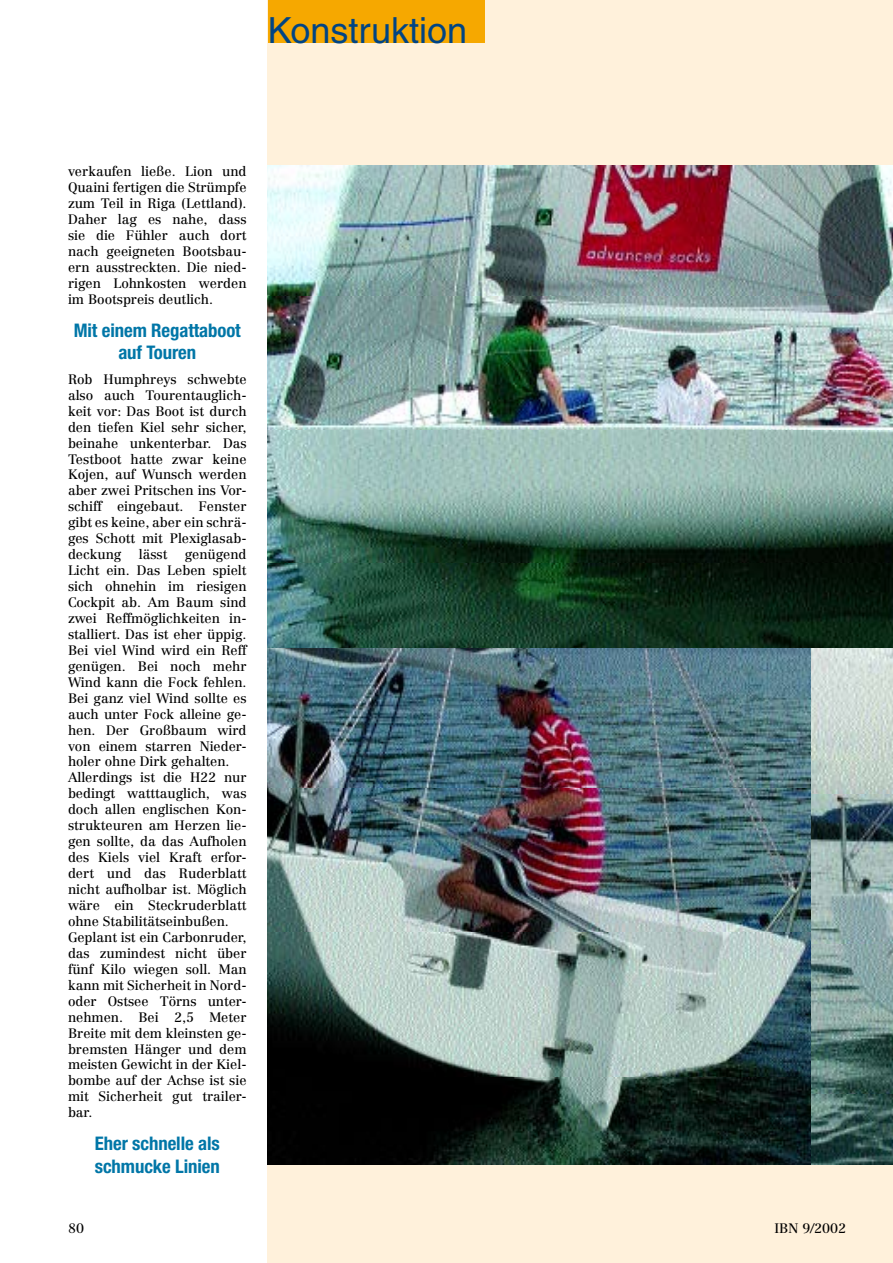
<style>
.page{position:relative;width:893px;height:1263px;background:#fff}
.page>*{position:absolute;margin:0;border:0;box-sizing:border-box;transform-origin:0 0}
.t1{font:36px "Helvetica";color:#004484}
.t2{font:700 condensed 18.75px/22.4px "Helvetica Neue";letter-spacing:-.005em;color:#0076a7;text-align:center}
.t3{font:13.5px/15.9px "Centennial";letter-spacing:-.005em;color:#000;text-align:justify}
</style>
<div class="page">
<div style="left:268px;top:0;width:625px;height:1263px;background:#fff1db"></div>
<div style="left:268px;top:0;width:217px;height:43px;background:#f6a800"></div>
<img style="left:268px;top:166px;width:625px;height:482px">
<img style="left:810px;top:648px;width:83px;height:516px">
<img style="left:268px;top:648px;width:542px;height:516px">
<h1 class="t1" style="left:268px;top:10px;width:201px">Konstruktion</h1>
<p class="t3" style="left:68px;top:164px;width:180px">verkaufen ließe. Lion und Quaini fertigen die Strümpfe zum Teil in Riga (Lettland).<br>Daher lag es nahe, dass sie die Fühler auch dort nach geeigneten Bootsbau&shy;ern ausstreckten. Die nied&shy;rigen Lohnkosten werden im Bootspreis deutlich.</p>
<h2 class="t2" style="left:74px;top:319px;width:169px">Mit einem Regattaboot auf Touren</h2>
<p class="t3" style="left:68px;top:371px;width:180px">Rob Humphreys schwebte also auch Tourentauglich&shy;keit vor: Das Boot ist durch den tiefen Kiel sehr sicher, beinahe unkenterbar. Das Testboot hatte zwar keine Kojen, auf Wunsch werden aber zwei Pritschen ins Vor&shy;schiff eingebaut. Fenster gibt es keine, aber ein schrä&shy;ges Schott mit Plexiglasab&shy;deckung</p>
<p class="t3" style="left:68px;top:546px;width:180px;text-align:left;text-indent:117px">genügend<br>Licht ein. Das Leben spielt sich ohnehin im riesigen<br>Cockpit ab. Am Baum sind zwei Reffmöglichkeiten in&shy;stalliert. Das ist eher üppig.<br>Bei viel Wind wird ein Reff genügen. Bei noch mehr<br>Wind kann die Fock fehlen.<br>Bei ganz viel Wind sollte es auch unter Fock alleine ge&shy;hen. Der Großbaum wird von einem starren Nieder&shy;holer ohne Dirk gehalten.<br>Allerdings ist die H22 nur bedingt watttauglich, was doch allen englischen Kon&shy;strukteuren am Herzen lie&shy;gen sollte, da das Aufholen des Kiels viel Kraft erfor-- dert und das Ruderblatt nicht aufholbar ist. Möglich wäre ein Steckruderblatt ohne Stabilitätseinbußen.<br>Geplant ist ein Carbonruder, das zumindest nicht über fünf Kilo wiegen soll. Man kann mit Sicherheit in Nord&shy;oder Ostsee Törns unter&shy;nehmen. Bei 2,5 Meter<br>Breite mit dem kleinsten ge&shy;bremsten Hänger und dem meisten Gewicht in der Kiel&shy;bombe auf der Achse ist sie mit Sicherheit gut trailer&shy;bar.</p>
<h2 class="t2" style="left:95px;top:1132px;width:127px;text-align:left">Eher schnelle als schmucke Linien</h2>
<p class="t3" style="left:139px;top:546px;width:30px">lässt</p>
<p class="t3" style="left:68px;top:1220px;width:17px">80</p>
<p class="t3" style="left:774px;top:1220px;width:73px">IBN 9/2002</p>
</div>
